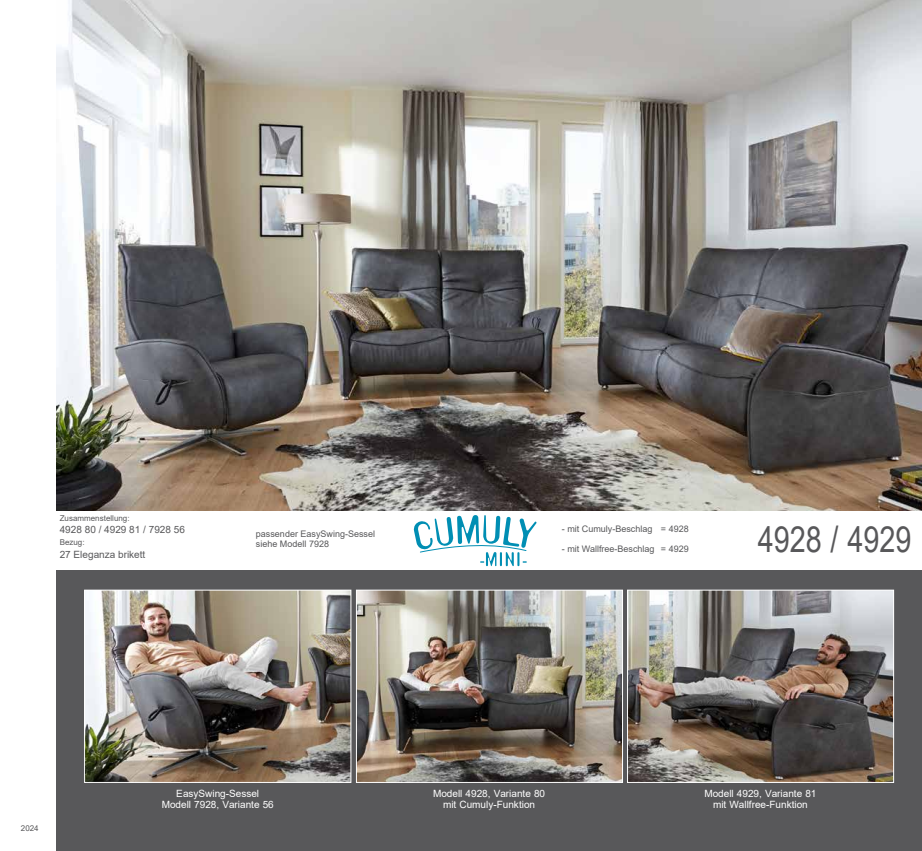
<style>
.page{position:relative;width:922px;height:851px;background:#fff}
.page>*{position:absolute;margin:0;border:0;box-sizing:border-box;transform-origin:0 0}
.t1{font:36px "Arial";color:#58585a;scale:.8 1}
.t2{font:10px/11px "Arial";color:#fff;text-align:center}
.t3{font:10px "Arial";color:#58585a}
.t4{font:9px/10px "Arial";color:#58585a}
.t5{font:8px "Arial";color:#58585a}
</style>
<div class="page">
<img style="left:57px;top:0;width:864px;height:510px">
<div style="left:57px;top:570px;width:864px;height:280px;background:#58585a"></div>
<img style="left:86px;top:591px;width:263px;height:189px">
<div style="left:84px;top:589px;width:267px;height:193px;border:1px solid #fff"></div>
<img style="left:629px;top:591px;width:262px;height:189px">
<div style="left:627px;top:589px;width:266px;height:193px;border:1px solid #fff"></div>
<img style="left:358px;top:591px;width:263px;height:189px">
<div style="left:356px;top:589px;width:267px;height:193px;border:1px solid #fff"></div>
<svg style="left:414px;top:515px;width:122px;height:51px"></svg>
<p class="t5" style="left:60px;top:513px;width:71px">Zusammenstellung:</p>
<p class="t3" style="left:60px;top:523px;width:127px">4928 80 / 4929 81 / 7928 56</p>
<p class="t5" style="left:60px;top:537px;width:26px">Bezug:</p>
<p class="t3" style="left:60px;top:547px;width:87px">27 Eleganza brikett</p>
<p class="t4" style="left:256px;top:528px;width:121px">passender EasySwing-Sessel siehe Modell 7928</p>
<p class="t4" style="left:561px;top:523px;width:128px">- mit Cumuly-Beschlag = 4928</p>
<p class="t4" style="left:561px;top:543px;width:128px">- mit Wallfree-Beschlag = 4929</p>
<h1 class="t1" style="left:757px;top:514px;width:194px">4928 / 4929</h1>
<p class="t5" style="left:21px;top:822px;width:19px">2024</p>
<p class="t2" style="left:162px;top:788px;width:114px">EasySwing-Sessel<br>Modell 7928, Variante 56</p>
<p class="t2" style="left:433px;top:788px;width:114px">Modell 4928, Variante 80 mit Cumuly-Funktion</p>
<p class="t2" style="left:704px;top:788px;width:114px">Modell 4929, Variante 81 mit Wallfree-Funktion</p>
</div>
